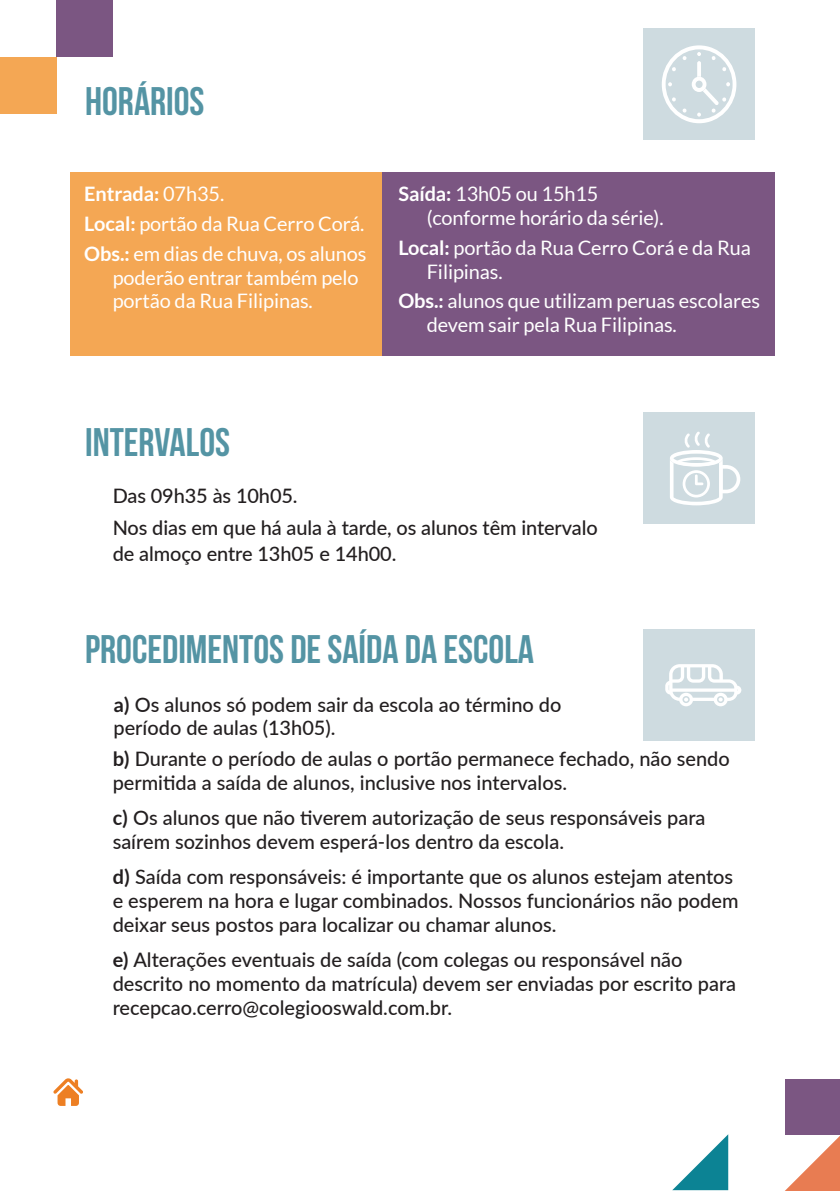
<style>
.page{position:relative;width:840px;height:1191px;background:#fff}
.page>*{position:absolute;margin:0;border:0;box-sizing:border-box;transform-origin:0 0}
.t1{font:39.8px "Bebas Neue";color:#5494a4}
.t2{font:500 20px/24px "Lato";color:#231f20}
.t3{font:20px/24px "Lato";letter-spacing:-.005em;color:#fff}
.s1{font-weight:700}
</style>
<div class="page">
<div style="left:0;top:57px;width:56px;height:56px;background:#f4a754"></div>
<div style="left:784px;top:1079px;width:55px;height:56px;background:#7b5682"></div>
<svg style="left:785px;top:1137px;width:54px;height:54px"></svg>
<svg style="left:672px;top:1135px;width:55px;height:55px"></svg>
<div style="left:56px;top:1px;width:56px;height:56px;background:#7b5682"></div>
<svg style="left:53px;top:1078px;width:30px;height:28px"></svg>
<div style="left:69px;top:172px;width:329px;height:183px;background:#f4a754"></div>
<div style="left:382px;top:172px;width:392px;height:183px;background:#7b5682"></div>
<div style="left:643px;top:29px;width:111px;height:111px;background:#cedbe0"></div>
<div style="left:643px;top:412px;width:111px;height:112px;background:#cedbe0"></div>
<div style="left:643px;top:629px;width:111px;height:112px;background:#cedbe0"></div>
<svg style="left:661px;top:45px;width:75px;height:78px"></svg>
<svg style="left:670px;top:431px;width:70px;height:74px"></svg>
<svg style="left:665px;top:664px;width:76px;height:42px"></svg>
<h1 class="t1" style="left:85px;top:79px;width:121px">HORÁRIOS</h1>
<p class="t3" style="left:84px;top:179px;width:283px;line-height:29.6px"><span class="s1">Entrada:</span> 07h35.<br><span class="s1">Local:</span> portão da Rua Cerro Corá.<br><span class="s1">Obs.:</span> em dias de chuva, os alunos</p>
<p class="t3" style="left:113px;top:265px;width:247px">poderão entrar também pelo portão da Rua Filipinas.</p>
<p class="t3" style="left:426px;top:182px;width:238px;text-indent:-28px"><span class="s1">Saída:</span> 13h05 ou 15h15 (conforme horário da série).</p>
<p class="t3" style="left:426px;top:235px;width:325px;text-indent:-28px"><span class="s1">Local:</span> portão da Rua Cerro Corá e da Rua<br>Filipinas.</p>
<p class="t3" style="left:426px;top:289px;width:334px;text-indent:-28px"><span class="s1">Obs.:</span> alunos que utilizam peruas escolares devem sair pela Rua Filipinas.</p>
<h1 class="t1" style="left:85px;top:420px;width:146px">INTERVALOS</h1>
<p class="t2" style="left:113px;top:479px;width:486px;line-height:31.6px">Das 09h35 às 10h05.<br>Nos dias em que há aula à tarde, os alunos têm intervalo</p>
<p class="t2" style="left:113px;top:540px;width:285px">de almoço entre 13h05 e 14h00.</p>
<h1 class="t1" style="left:85px;top:628px;width:450px">PROCEDIMENTOS DE SAÍDA DA ESCOLA</h1>
<p class="t2" style="left:113px;top:691px;width:449px"><span class="s1">a)</span> Os alunos só podem sair da escola ao término do período de aulas (13h05).</p>
<p class="t2" style="left:113px;top:745px;width:618px"><span class="s1">b)</span> Durante o período de aulas o portão permanece fechado, não sendo permitida a saída de alunos, inclusive nos intervalos.</p>
<p class="t2" style="left:113px;top:805px;width:594px"><span class="s1">c)</span> Os alunos que não tiverem autorização de seus responsáveis para saírem sozinhos devem esperá-los dentro da escola.</p>
<p class="t2" style="left:113px;top:864px;width:627px"><span class="s1">d)</span> Saída com responsáveis: é importante que os alunos estejam atentos e esperem na hora e lugar combinados. Nossos funcionários não podem deixar seus postos para localizar ou chamar alunos.</p>
<p class="t2" style="left:113px;top:947px;width:624px"><span class="s1">e)</span> Alterações eventuais de saída (com colegas ou responsável não descrito no momento da matrícula) devem ser enviadas por escrito para recepcao.cerro@colegiooswald.com.br.</p>
</div>
